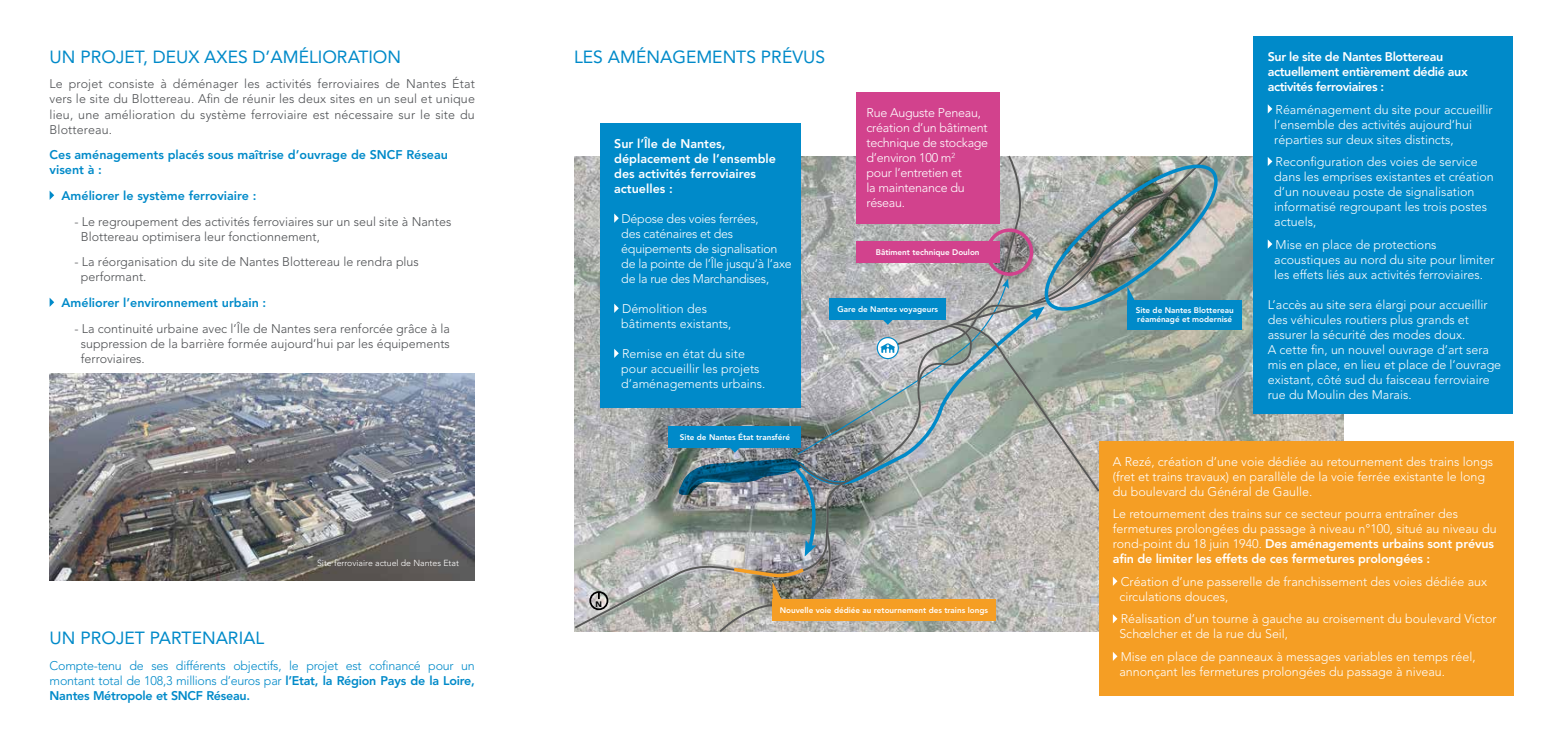
<style>
.page{position:relative;width:1563px;height:745px;background:#fff}
.page>*{position:absolute;margin:0;border:0;box-sizing:border-box;transform-origin:0 0}
.t1{font:17.5px "Avenir";color:#008ac9}
.t2{font:300 12.5px/15px "Avenir";color:#fff}
.t3{font:300 12.5px/15px "Avenir";color:#4e5053;text-align:justify}
.t4{font:300 12.5px/15px "Avenir";letter-spacing:-.02em;color:#fff}
.t5{font:300 12.5px/15px "Avenir";letter-spacing:-.02em;color:#008ac9;text-align:justify}
.t6{font:800 12.5px/15px "Avenir";color:#008ac9}
.t7{font:800 12.5px/15px "Avenir";letter-spacing:-.03em;color:#fff}
.t8{font:800 12.5px/15px "Avenir";color:#fff}
.t9{font:300 8.75px "Avenir";color:#fff}
.t10{font:800 8.12px/9.8px "Avenir";color:#fff}
.t11{font:900 7.88px "Avenir";color:#000}
.s1{font-weight:800}
</style>
<div class="page">
<img style="left:574px;top:156px;width:769px;height:475px">
<div style="left:1127px;top:300px;width:115px;height:29px;background:#008ac9"></div>
<div style="left:600px;top:123px;width:201px;height:284px;background:#008ac9"></div>
<svg style="left:614px;top:213px;width:5px;height:10px"></svg>
<svg style="left:614px;top:303px;width:5px;height:10px"></svg>
<svg style="left:50px;top:191px;width:4px;height:9px"></svg>
<svg style="left:50px;top:298px;width:4px;height:9px"></svg>
<img style="left:50px;top:373px;width:425px;height:207px">
<div style="left:1253px;top:36px;width:260px;height:378px;background:#008ac9"></div>
<svg style="left:1267px;top:104px;width:5px;height:9px"></svg>
<svg style="left:1267px;top:157px;width:5px;height:9px"></svg>
<svg style="left:1267px;top:239px;width:5px;height:9px"></svg>
<div style="left:856px;top:92px;width:143px;height:131px;background:#d2428d"></div>
<svg style="left:574px;top:324px;width:103px;height:305px"></svg>
<div style="left:1098px;top:441px;width:415px;height:253px;background:#f59e24"></div>
<svg style="left:677px;top:152px;width:548px;height:481px"></svg>
<svg style="left:1113px;top:652px;width:4px;height:8px"></svg>
<h1 class="t1" style="left:50px;top:46px;width:353px">UN PROJET, DEUX AXES D’AMÉLIORATION</h1>
<p class="t3" style="left:50px;top:77px;width:427px">Le projet consiste à déménager les activités ferroviaires de Nantes État vers le site du Blottereau. Afin de réunir les deux sites en un seul et unique lieu, une amélioration du système ferroviaire est nécessaire sur le site du Blottereau.</p>
<p class="t6" style="left:50px;top:147px;width:400px">Ces aménagements placés sous maîtrise d’ouvrage de SNCF Réseau visent à :</p>
<p class="t6" style="left:62px;top:188px;width:196px">Améliorer le système ferroviaire :</p>
<p class="t3" style="left:81px;top:213px;width:372px;text-indent:-7px">- Le regroupement des activités ferroviaires sur un seul site à Nantes<br>Blottereau optimisera leur fonctionnement,</p>
<p class="t3" style="left:81px;top:254px;width:339px;text-indent:-7px">- La réorganisation du site de Nantes Blottereau le rendra plus performant.</p>
<p class="t6" style="left:62px;top:295px;width:206px">Améliorer l’environnement urbain :</p>
<p class="t3" style="left:81px;top:320px;width:370px;text-indent:-7px">- La continuité urbaine avec l’Île de Nantes sera renforcée grâce à la suppression de la barrière formée aujourd’hui par les équipements ferroviaires.</p>
<p class="t9" style="left:317px;top:557px;width:143px">Site ferroviaire actuel de Nantes Etat</p>
<h1 class="t1" style="left:50px;top:627px;width:216px">UN PROJET PARTENARIAL</h1>
<p class="t5" style="left:50px;top:657px;width:427px">Compte-tenu de ses différents objectifs, le projet est cofinancé pour un montant total de 108,3 millions d’euros par <span class="s1">l’Etat, la Région Pays de la Loire, Nantes Métropole et SNCF Réseau.</span></p>
<h1 class="t1" style="left:574px;top:46px;width:252px">LES AMÉNAGEMENTS PRÉVUS</h1>
<p class="t8" style="left:614px;top:136px;width:163px">Sur l’Île de Nantes, déplacement de l’ensemble des activités ferroviaires actuelles :</p>
<p class="t4" style="left:621px;top:211px;width:172px">Dépose des voies ferrées,<br>des caténaires et des équipements de signalisation de la pointe de l’Île jusqu’à l’axe de la rue des Marchandises,</p>
<p class="t2" style="left:621px;top:301px;width:112px">Démolition des bâtiments existants,</p>
<p class="t2" style="left:621px;top:346px;width:146px">Remise en état du site pour accueillir les projets d’aménagements urbains.</p>
<p class="t10" style="left:680px;top:432px;width:112px">Site de Nantes État transféré</p>
<p class="t4" style="left:866px;top:105px;width:123px">Rue Auguste Peneau, création d’un bâtiment technique de stockage d’environ 100 m<sup>2<br></sup>pour l’entretien et<br>la maintenance du réseau.</p>
<p class="t10" style="left:876px;top:247px;width:105px">Bâtiment technique Doulon</p>
<p class="t10" style="left:837px;top:304px;width:102px">Gare de Nantes voyageurs</p>
<p class="t11" style="left:596px;top:598px;width:8px">N</p>
<p class="t10" style="left:780px;top:605px;width:210px">Nouvelle voie dédiée au retournement des trains longs</p>
<p class="t10" style="left:1135px;top:305px;width:99px">Site de Nantes Blottereau réaménagé et modernisé</p>
<p class="t7" style="left:1267px;top:49px;width:201px">Sur le site de Nantes Blottereau actuellement entièrement dédié aux activités ferroviaires :</p>
<p class="t2" style="left:1274px;top:102px;width:220px">Réaménagement du site pour accueillir l’ensemble des activités aujourd’hui réparties sur deux sites distincts,</p>
<p class="t2" style="left:1274px;top:154px;width:221px">Reconfiguration des voies de service dans les emprises existantes et création d’un nouveau poste de signalisation informatisé regroupant les trois postes actuels,</p>
<p class="t2" style="left:1274px;top:237px;width:222px">Mise en place de protections acoustiques au nord du site pour limiter les effets liés aux activités ferroviaires.</p>
<p class="t2" style="left:1267px;top:297px;width:235px">L’accès au site sera élargi pour accueillir des véhicules routiers plus grands et assurer la sécurité des modes doux.<br>A cette fin, un nouvel ouvrage d’art sera mis en place, en lieu et place de l’ouvrage existant, côté sud du faisceau ferroviaire rue du Moulin des Marais.</p>
<p class="t2" style="left:1113px;top:453px;width:382px">A Rezé, création d’une voie dédiée au retournement des trains longs (fret et trains travaux) en parallèle de la voie ferrée existante le long du boulevard du Général de Gaulle.</p>
<p class="t2" style="left:1113px;top:506px;width:385px">Le retournement des trains sur ce secteur pourra entraîner des fermetures prolongées du passage à niveau n°100, situé au niveau du rond-point du 18 juin 1940. <span class="s1">Des aménagements urbains sont prévus afin de limiter les effets de ces fermetures prolongées :</span></p>
<p class="t2" style="left:1119px;top:573px;width:369px">Création d’une passerelle de franchissement des voies dédiée aux circulations douces,</p>
<p class="t2" style="left:1119px;top:611px;width:379px">Réalisation d’un tourne à gauche au croisement du boulevard Victor<br>Schœlcher et de la rue du Seil,</p>
<p class="t2" style="left:1119px;top:648px;width:358px">Mise en place de panneaux à messages variables en temps réel, annonçant les fermetures prolongées du passage à niveau.</p>
</div>
